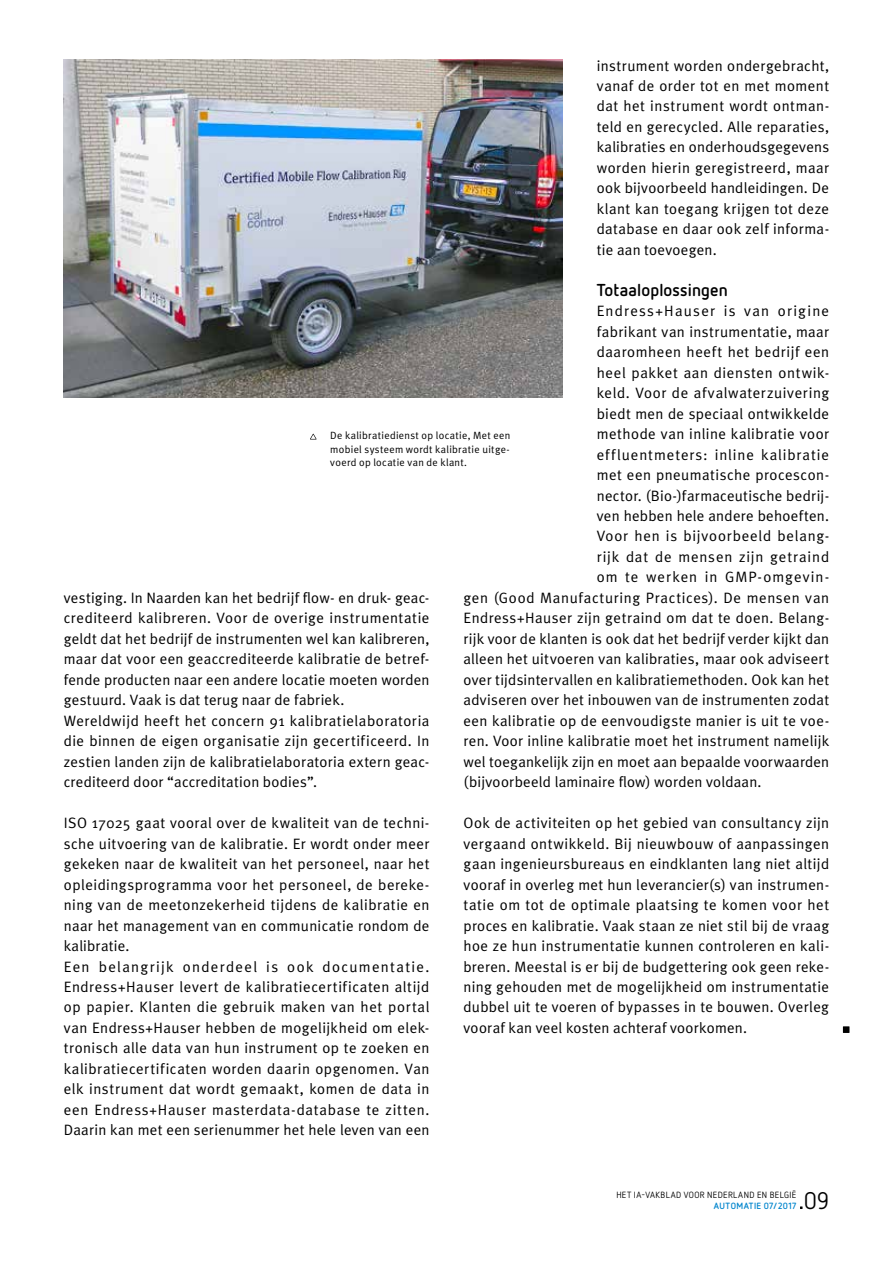
<style>
.page{position:relative;width:893px;height:1263px;background:#fff}
.page>*{position:absolute;margin:0;border:0;box-sizing:border-box;transform-origin:0 0}
.t1{font:24px "Netto OT";color:#000}
.t2{font:700 17.25px "Netto OT";letter-spacing:.01em;color:#000}
.t3{font:15px/20.5px "Meta Plus Normal";letter-spacing:.03em;color:#000;text-align:justify}
.t4{font:15px "Meta Plus Normal";letter-spacing:.01em;color:#000}
.t5{font:15px "Meta Plus Normal";letter-spacing:.06em;color:#000}
.t6{font:15px "Meta Plus Normal";letter-spacing:.05em;color:#000}
.t7{font:15px "Meta Plus Normal";letter-spacing:.055em;color:#000}
.t8{font:15px "Meta Plus Normal";letter-spacing:.08em;color:#000}
.t9{font:15px "Meta Plus Normal";letter-spacing:.065em;color:#000}
.t10{font:10.5px/13.5px "Meta Plus Normal";letter-spacing:.03em;color:#000;text-align:justify}
.t11{font:9px "Netto OT";letter-spacing:.05em;color:#000}
.t12{font:700 9px "Netto OT";letter-spacing:.045em;color:#0085cd}
</style>
<div class="page">
<img style="left:64px;top:60px;width:499px;height:338px">
<div style="left:843px;top:1026px;width:6px;height:7px;background:#000"></div>
<svg style="left:310px;top:434px;width:6px;height:5px"></svg>
<p class="t3" style="left:597px;top:55px;width:234px">instrument worden ondergebracht, vanaf de order tot en met moment dat het instrument wordt ontman&shy;teld en gerecycled. Alle reparaties, kalibraties en onderhoudsgegevens worden hierin geregistreerd, maar ook bijvoorbeeld handleidingen. De klant kan toegang krijgen tot deze database en daar ook zelf informa&shy;tie aan toevoegen.</p>
<p class="t2" style="left:597px;top:279px;width:133px">Totaaloplossingen</p>
<p class="t8" style="left:597px;top:302px;width:234px">Endress+Hauser is van origine</p>
<p class="t3" style="left:597px;top:321px;width:234px">fabrikant van instrumentatie, maar</p>
<p class="t3" style="left:597px;top:341px;width:234px">daaromheen heeft het bedrijf een</p>
<p class="t3" style="left:597px;top:362px;width:234px">heel pakket aan diensten ontwik-</p>
<p class="t3" style="left:597px;top:382px;width:234px">keld. Voor de afvalwaterzuivering</p>
<p class="t3" style="left:597px;top:403px;width:234px">biedt men de speciaal ontwikkelde</p>
<p class="t3" style="left:597px;top:423px;width:234px">methode van inline kalibratie voor</p>
<p class="t5" style="left:597px;top:446px;width:234px">effluentmeters: inline kalibratie</p>
<p class="t3" style="left:597px;top:464px;width:234px">met een pneumatische procescon-</p>
<p class="t3" style="left:597px;top:485px;width:234px">nector. (Bio-)farmaceutische bedrij-</p>
<p class="t3" style="left:597px;top:505px;width:234px">ven hebben hele andere behoeften.</p>
<p class="t6" style="left:597px;top:528px;width:234px">Voor hen is bijvoorbeeld belang-</p>
<p class="t7" style="left:597px;top:548px;width:234px">rijk dat de mensen zijn getraind</p>
<p class="t9" style="left:597px;top:568px;width:234px">om te werken in GMP-omgevin-</p>
<p class="t3" style="left:463px;top:587px;width:367px">gen (Good Manufacturing Practices). De mensen van</p>
<p class="t3" style="left:463px;top:608px;width:367px">Endress+Hauser zijn getraind om dat te doen. Belang-</p>
<p class="t4" style="left:463px;top:630px;width:367px">rijk voor de klanten is ook dat het bedrijf verder kijkt dan</p>
<p class="t3" style="left:463px;top:649px;width:367px">alleen het uitvoeren van kalibraties, maar ook adviseert</p>
<p class="t3" style="left:463px;top:669px;width:367px">over tijdsintervallen en kalibratiemethoden. Ook kan het</p>
<p class="t3" style="left:463px;top:690px;width:367px">adviseren over het inbouwen van de instrumenten zodat</p>
<p class="t3" style="left:463px;top:710px;width:367px">een kalibratie op de eenvoudigste manier is uit te voe-</p>
<p class="t3" style="left:463px;top:731px;width:367px">ren. Voor inline kalibratie moet het instrument namelijk</p>
<p class="t4" style="left:463px;top:753px;width:367px">wel toegankelijk zijn en moet aan bepaalde voorwaarden</p>
<p class="t4" style="left:463px;top:773px;width:300px">(bijvoorbeeld laminaire flow) worden voldaan.</p>
<p class="t3" style="left:463px;top:812px;width:367px">Ook de activiteiten op het gebied van consultancy zijn vergaand ontwikkeld. Bij nieuwbouw of aanpassingen gaan ingenieursbureaus en eindklanten lang niet altijd vooraf in overleg met hun leverancier(s) van instrumen&shy;tatie om tot de optimale plaatsing te komen voor het proces en kalibratie. Vaak staan ze niet stil bij de vraag hoe ze hun instrumentatie kunnen controleren en kali&shy;breren. Meestal is er bij de budgettering ook geen reke&shy;ning gehouden met de mogelijkheid om instrumentatie dubbel uit te voeren of bypasses in te bouwen. Overleg vooraf kan veel kosten achteraf voorkomen.</p>
<p class="t10" style="left:330px;top:429px;width:181px">De kalibratiedienst op locatie, Met een mobiel systeem wordt kalibratie uitge&shy;voerd op locatie van de klant.</p>
<p class="t3" style="left:64px;top:587px;width:367px;text-align:left">vestiging. In Naarden kan het bedrijf flow- en druk- geac&shy;crediteerd kalibreren. Voor de overige instrumentatie geldt dat het bedrijf de instrumenten wel kan kalibreren, maar dat voor een geaccrediteerde kalibratie de betref&shy;fende producten naar een andere locatie moeten worden gestuurd. Vaak is dat terug naar de fabriek.<br>Wereldwijd heeft het concern 91 kalibratielaboratoria die binnen de eigen organisatie zijn gecertificeerd. In zestien landen zijn de kalibratielaboratoria extern geac&shy;crediteerd door “accreditation bodies”.</p>
<p class="t3" style="left:64px;top:812px;width:367px;text-align:left">ISO 17025 gaat vooral over de kwaliteit van de techni&shy;sche uitvoering van de kalibratie. Er wordt onder meer gekeken naar de kwaliteit van het personeel, naar het opleidingsprogramma voor het personeel, de bereke&shy;ning van de meetonzekerheid tijdens de kalibratie en naar het management van en communicatie rondom de kalibratie.<br>Een belangrijk onderdeel is ook documentatie.<br>Endress+Hauser levert de kalibratiecertificaten altijd op papier. Klanten die gebruik maken van het portal van Endress+Hauser hebben de mogelijkheid om elek&shy;tronisch alle data van hun instrument op te zoeken en kalibratiecertificaten worden daarin opgenomen. Van elk instrument dat wordt gemaakt, komen de data in een Endress+Hauser masterdata-database te zitten.<br>Daarin kan met een serienummer het hele leven van een</p>
<p class="t11" style="left:616px;top:1190px;width:181px">HET IA-VAKBLAD VOOR NEDERLAND EN BELGIË</p>
<p class="t12" style="left:714px;top:1200px;width:84px">AUTOMATIE 07/2017</p>
<h1 class="t1" style="left:804px;top:1186px;width:27px">09</h1>
</div>
